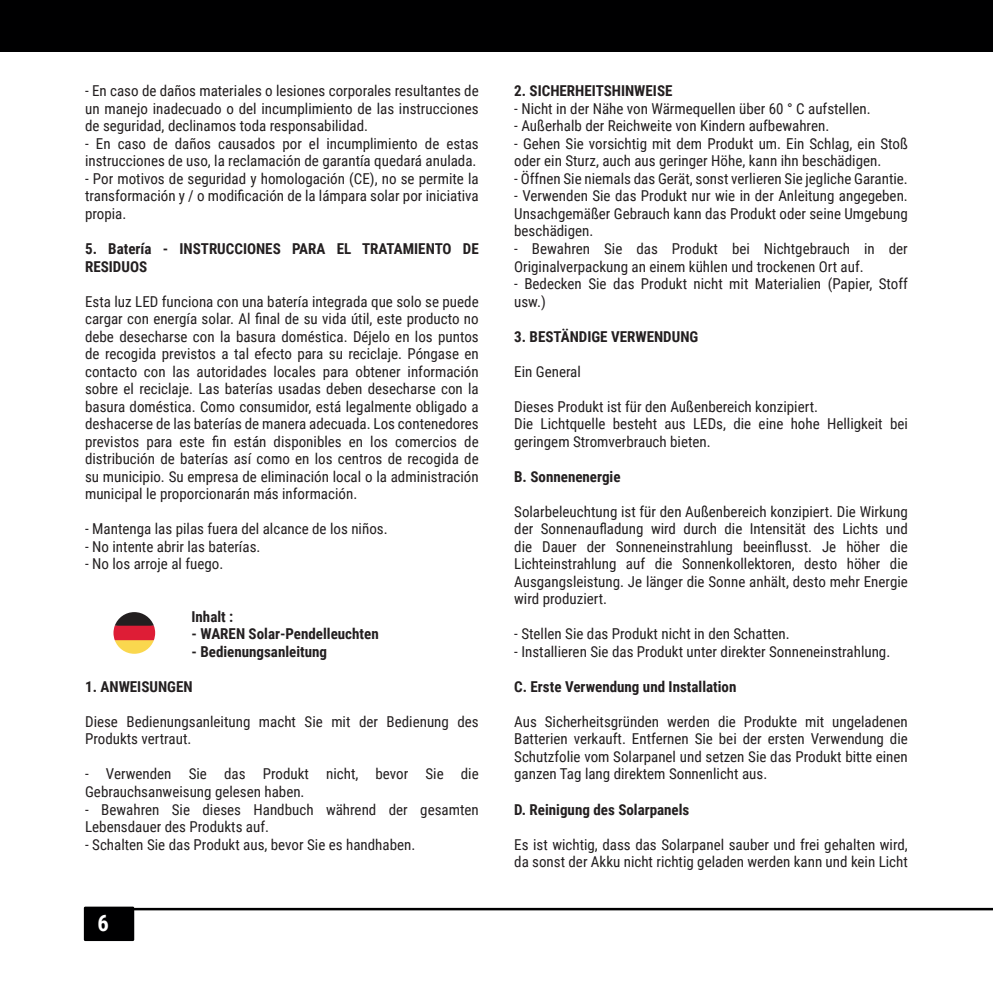
<style>
.page{position:relative;width:993px;height:993px;background:#fff}
.page>*{position:absolute;margin:0;border:0;box-sizing:border-box;transform-origin:0 0}
.t1{font:700 22.5px "Roboto Condensed";color:#fff}
.t2{font:15px/17.5px "Roboto Condensed";color:#231f20}
.t3{font:700 15px/17.5px "Roboto Condensed";color:#231f20}
</style>
<div class="page">
<div style="left:84px;top:906px;width:50px;height:34px;background:#000001;border:2px solid #000001"></div>
<hr style="left:86px;top:907px;width:906px;height:3px;background:#000001">
<svg style="left:113px;top:612px;width:42px;height:41px"></svg>
<div style="left:0;top:0;width:992px;height:51px;background:#000001"></div>
<p class="t2" style="left:85px;top:82px;width:395px;text-align:justify">- En caso de daños materiales o lesiones corporales resultantes de un manejo inadecuado o del incumplimiento de las instrucciones de seguridad, declinamos toda responsabilidad.</p>
<p class="t2" style="left:85px;top:134px;width:395px">- En caso de daños causados por el incumplimiento de estas instrucciones de uso, la reclamación de garantía quedará anulada.</p>
<p class="t2" style="left:85px;top:169px;width:395px;text-align:justify">- Por motivos de seguridad y homologación (CE), no se permite la transformación y / o modificación de la lámpara solar por iniciativa propia.</p>
<p class="t3" style="left:85px;top:239px;width:395px">5. Batería - INSTRUCCIONES PARA EL TRATAMIENTO DE<br>RESIDUOS</p>
<p class="t2" style="left:85px;top:292px;width:395px;text-align:justify">Esta luz LED funciona con una batería integrada que solo se puede cargar con energía solar. Al final de su vida útil, este producto no debe desecharse con la basura doméstica. Déjelo en los puntos de recogida previstos a tal efecto para su reciclaje. Póngase en contacto con las autoridades locales para obtener información sobre el reciclaje. Las baterías usadas deben desecharse con la basura doméstica. Como consumidor, está legalmente obligado a deshacerse de las baterías de manera adecuada. Los contenedores previstos para este fin están disponibles en los comercios de distribución de baterías así como en los centros de recogida de su municipio. Su empresa de eliminación local o la administración municipal le proporcionarán más información.</p>
<p class="t2" style="left:85px;top:519px;width:304px">- Mantenga las pilas fuera del alcance de los niños.</p>
<p class="t2" style="left:85px;top:537px;width:177px">- No intente abrir las baterías.</p>
<p class="t2" style="left:85px;top:554px;width:140px">- No los arroje al fuego.</p>
<p class="t3" style="left:191px;top:607px;width:43px">Inhalt :</p>
<p class="t3" style="left:191px;top:624px;width:189px">- WAREN Solar-Pendelleuchten</p>
<p class="t3" style="left:191px;top:642px;width:137px">- Bedienungsanleitung</p>
<p class="t3" style="left:85px;top:677px;width:109px">1. ANWEISUNGEN</p>
<p class="t2" style="left:85px;top:712px;width:395px">Diese Bedienungsanleitung macht Sie mit der Bedienung des<br>Produkts vertraut.</p>
<p class="t2" style="left:85px;top:764px;width:395px">- Verwenden Sie das Produkt nicht, bevor Sie die<br>Gebrauchsanweisung gelesen haben.</p>
<p class="t2" style="left:85px;top:799px;width:395px">- Bewahren Sie dieses Handbuch während der gesamten<br>Lebensdauer des Produkts auf.</p>
<p class="t2" style="left:85px;top:834px;width:331px">- Schalten Sie das Produkt aus, bevor Sie es handhaben.</p>
<h1 class="t1" style="left:97px;top:906px;width:13px">6</h1>
<p class="t3" style="left:514px;top:82px;width:160px">2. SICHERHEITSHINWEISE</p>
<p class="t2" style="left:514px;top:99px;width:358px">- Nicht in der Nähe von Wärmequellen über 60 ° C aufstellen.</p>
<p class="t2" style="left:514px;top:117px;width:316px">- Außerhalb der Reichweite von Kindern aufbewahren.</p>
<p class="t2" style="left:514px;top:134px;width:395px">- Gehen Sie vorsichtig mit dem Produkt um. Ein Schlag, ein Stoß oder ein Sturz, auch aus geringer Höhe, kann ihn beschädigen.</p>
<p class="t2" style="left:514px;top:169px;width:395px">- Öffnen Sie niemals das Gerät, sonst verlieren Sie jegliche Garantie.</p>
<p class="t2" style="left:514px;top:187px;width:395px;text-align:justify">- Verwenden Sie das Produkt nur wie in der Anleitung angegeben.<br>Unsachgemäßer Gebrauch kann das Produkt oder seine Umgebung beschädigen.</p>
<p class="t2" style="left:514px;top:239px;width:395px">- Bewahren Sie das Produkt bei Nichtgebrauch in der<br>Originalverpackung an einem kühlen und trockenen Ort auf.</p>
<p class="t2" style="left:514px;top:274px;width:395px">- Bedecken Sie das Produkt nicht mit Materialien (Papier, Stoff usw.)</p>
<p class="t3" style="left:514px;top:327px;width:185px">3. BESTÄNDIGE VERWENDUNG</p>
<p class="t2" style="left:514px;top:362px;width:68px">Ein General</p>
<p class="t2" style="left:514px;top:397px;width:305px">Dieses Produkt ist für den Außenbereich konzipiert.</p>
<p class="t2" style="left:514px;top:414px;width:395px">Die Lichtquelle besteht aus LEDs, die eine hohe Helligkeit bei geringem Stromverbrauch bieten.</p>
<p class="t3" style="left:514px;top:467px;width:108px">B. Sonnenenergie</p>
<p class="t2" style="left:514px;top:502px;width:395px;text-align:justify">Solarbeleuchtung ist für den Außenbereich konzipiert. Die Wirkung der Sonnenaufladung wird durch die Intensität des Lichts und die Dauer der Sonneneinstrahlung beeinflusst. Je höher die Lichteinstrahlung auf die Sonnenkollektoren, desto höher die Ausgangsleistung. Je länger die Sonne anhält, desto mehr Energie wird produziert.</p>
<p class="t2" style="left:514px;top:624px;width:277px">- Stellen Sie das Produkt nicht in den Schatten.</p>
<p class="t2" style="left:514px;top:642px;width:377px">- Installieren Sie das Produkt unter direkter Sonneneinstrahlung.</p>
<p class="t3" style="left:514px;top:677px;width:224px">C. Erste Verwendung und Installation</p>
<p class="t2" style="left:514px;top:712px;width:395px;text-align:justify">Aus Sicherheitsgründen werden die Produkte mit ungeladenen Batterien verkauft. Entfernen Sie bei der ersten Verwendung die Schutzfolie vom Solarpanel und setzen Sie das Produkt bitte einen ganzen Tag lang direktem Sonnenlicht aus.</p>
<p class="t3" style="left:514px;top:799px;width:177px">D. Reinigung des Solarpanels</p>
<p class="t2" style="left:514px;top:834px;width:395px">Es ist wichtig, dass das Solarpanel sauber und frei gehalten wird, da sonst der Akku nicht richtig geladen werden kann und kein Licht</p>
</div>
